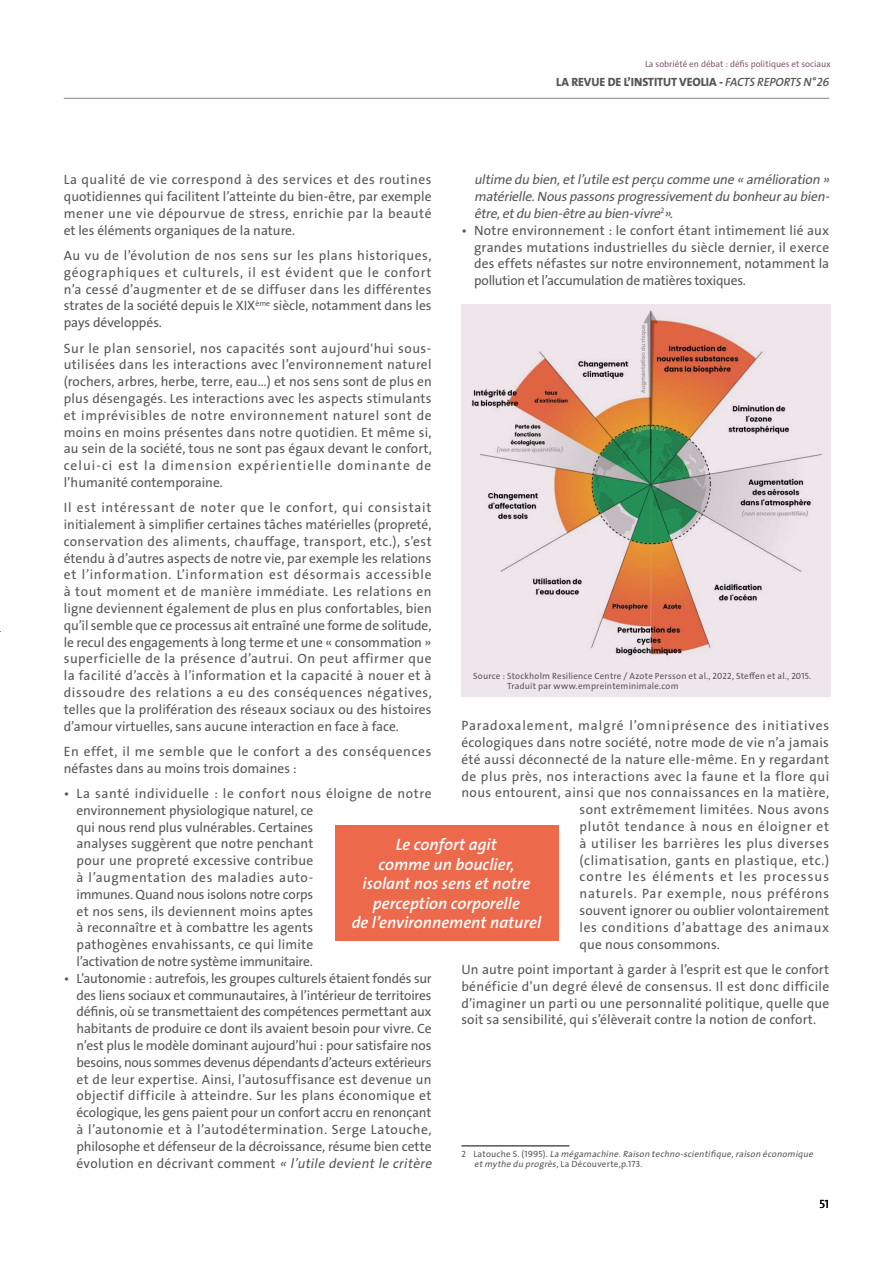
<style>
.page{position:relative;width:893px;height:1263px;background:#fff}
.page>*{position:absolute;margin:0;border:0;box-sizing:border-box;transform-origin:0 0}
.t1{font:16.5px/19.5px "The Sans Veolia W6 Se Bld It";color:#fff;text-align:center}
.t2{font:13.5px/16.8px "The Sans Veolia W5 Pla";letter-spacing:.01em;color:#575756;text-align:justify}
.t3{font:13.5px/16.8px "The Sans Veolia W5 Pla";letter-spacing:-.01em;color:#575756}
.t4{font:italic 13.5px/16.8px "The Sans Veolia W5 Pla";color:#575756;text-align:justify}
.t5{font:13.5px/16.8px "The Sans Veolia W5 Pla";letter-spacing:.03em;color:#575756}
.t6{font:13.5px "The Sans Veolia W5 Pla";letter-spacing:.045em;color:#575756}
.t7{font:13.5px "The Sans Veolia W5 Pla";letter-spacing:.055em;color:#575756}
.t8{font:13.5px "The Sans Veolia W5 Pla";letter-spacing:.065em;color:#575756}
.t9{font:13.5px "The Sans Veolia W5 Pla";letter-spacing:.04em;color:#575756}
.t10{font:13.5px "The Sans Veolia W5 Pla";letter-spacing:.035em;color:#575756}
.t11{font:13.5px "The Sans Veolia W5 Pla";letter-spacing:.05em;color:#575756}
.t12{font:13.5px "The Sans Veolia W5 Pla";letter-spacing:.08em;color:#575756}
.t13{font:12px "The Sans Veolia W8 Ex Bld";letter-spacing:-.005em;color:#575756}
.t14{font:12px "The Sans Veolia W5 Pla";color:#000}
.t15{font:italic 9px/10.5px "The Sans Veolia W5 Pla";color:#575756}
.t16{font:9px/10.5px "The Sans Veolia W5 Pla";letter-spacing:.02em;color:#575756}
.t17{font:9px "The Sans Veolia W5 Pla";color:#845b71}
.s1{font-family:"The Sans Veolia W6 Se Bld It"}
.s2{font-style:normal}
.s3{font-style:italic}
</style>
<div class="page">
<div style="left:461px;top:304px;width:370px;height:392px;background:#efe6eb"></div>
<img style="left:471px;top:310px;width:351px;height:346px">
<hr style="left:461px;top:1145px;width:108px;height:1px;background:#000">
<div style="left:335px;top:825px;width:223px;height:116px;background:#ed694b"></div>
<hr style="left:64px;top:98px;width:765px;height:1px;background:#878787">
<p class="t17" style="left:645px;top:58px;width:187px">La sobriété en débat : défis politiques et sociaux</p>
<p class="t13" style="left:556px;top:74px;width:274px">LA REVUE DE L’INSTITUT VEOLIA - <span class="s1">FACTS REPORTS N°26</span></p>
<p class="t4" style="left:474px;top:171px;width:360px">ultime du bien,etl’utile estperçu comme une « amélioration » matérielle.Nouspassonsprogressivementdu bonheurau bien&shy;être,etdu bien-être au bien-vivre<sup>2</sup> »<span class="s2">.</span></p>
<p class="t2" style="left:474px;top:222px;width:357px;text-indent:-13px">• Notre environnement : le confort étant intimement lié aux grandes mutations industrielles du siècle dernier, il exerce des effets néfastes sur notre environnement, notamment la pollution et l’accumulation de matières toxiques.</p>
<p class="t2" style="left:64px;top:171px;width:369px">La qualité de vie correspond à des services et des routines quotidiennes qui facilitent l’atteinte du bien-être, par exemple mener une vie dépourvue de stress, enrichie par la beauté et les éléments organiques de la nature.</p>
<p class="t2" style="left:64px;top:247px;width:369px">Au vu de l’évolution de nos sens sur les plans historiques, géographiques et culturels, il est évident que le confort n’a cessé d’augmenter et de se diffuser dans les différentes strates de la société depuis le XIX<sup>ème</sup> siècle, notamment dans les pays développés.</p>
<p class="t2" style="left:64px;top:340px;width:370px">Sur le plan sensoriel, nos capacités sont aujourd'hui sous&shy;utilisées dans les interactions avec l’environnement naturel (rochers, arbres, herbe, terre, eau...) et nos sens sont de plus en plus désengagés. Les interactions avec les aspects stimulants et imprévisibles de notre environnement naturel sont de moins en moins présentes dans notre quotidien. Et même si, au sein de la société, tous ne sont pas égaux devant le confort, celui-ci est la dimension expérientielle dominante de l’humanité contemporaine.</p>
<p class="t2" style="left:64px;top:499px;width:370px">Il est intéressant de noter que le confort, qui consistait initialement à simplifier certaines tâches matérielles (propreté, conservation des aliments, chauffage, transport, etc.), s’est étendu à d’autres aspects de notre vie, par exemple les relations et l’information. L’information est désormais accessible à tout moment et de manière immédiate. Les relations en ligne deviennent également de plus en plus confortables, bien qu’il semble que ce processus ait entraîné une forme de solitude, le recul des engagements à long terme et une « consommation » superficielle de la présence d’autrui. On peut affirmer que la facilité d’accès à l’information et la capacité à nouer et à dissoudre des relations a eu des conséquences négatives, telles que la prolifération des réseaux sociaux ou des histoires d’amour virtuelles, sans aucune interaction en face à face.</p>
<p class="t5" style="left:64px;top:743px;width:369px">En effet, il me semble que le confort a des conséquences néfastes dans au moins trois domaines :</p>
<p class="t2" style="left:77px;top:785px;width:357px;text-align:left;text-indent:-13px">• La santé individuelle : le confort nous éloigne de notre environnement physiologique naturel, ce<br>qui nous rend plus vulnérables. Certaines<br>analyses suggèrent que notre penchant<br>pour une propreté excessive contribue<br>à l’augmentation des maladies auto-<br>immunes. Quand nous isolons notre corps<br>et nos sens, ils deviennent moins aptes<br>à reconnaître et à combattre les agents<br>pathogènes envahissants, ce qui limite<br>l’activation de notre système immunitaire.</p>
<p class="t3" style="left:77px;top:970px;width:360px;text-indent:-13px">• L’autonomie : autrefois, les groupes culturels étaient fondés sur des liens sociaux et communautaires, à l’intérieur de territoires définis, où se transmettaient des compétences permettant aux habitants de produire ce dont ils avaient besoin pour vivre. Ce n’est plus le modèle dominant aujourd’hui : pour satisfaire nos besoins, nous sommes devenus dépendants d’acteurs extérieurs et de leur expertise. Ainsi, l’autosuffisance est devenue un objectif difficile à atteindre. Sur les plans économique et écologique, les gens paient pour un confort accru en renonçant à l’autonomie et à l’autodétermination. Serge Latouche, philosophe et défenseur de la décroissance, résume bien cette évolution en décrivant comment <span class="s3">« l’utile devientle critère</span></p>
<p class="t16" style="left:507px;top:670px;width:306px;text-indent:-34px">Source : Stockholm Resilience Centre / Azote Persson et al., 2022, Steffen et al., 2015.<br>Traduit par www.empreinteminimale.com</p>
<p class="t8" style="left:461px;top:717px;width:369px">Paradoxalement, malgré l’omniprésence des initiatives</p>
<p class="t2" style="left:461px;top:734px;width:369px">écologiques dans notre société, notre mode de vie n’a jamais</p>
<p class="t2" style="left:461px;top:751px;width:369px">été aussi déconnecté de la nature elle-même. En y regardant</p>
<p class="t6" style="left:461px;top:767px;width:369px">de plus près, nos interactions avec la faune et la flore qui</p>
<p class="t5" style="left:461px;top:784px;width:369px">nous entourent, ainsi que nos connaissances en la matière,</p>
<p class="t10" style="left:580px;top:801px;width:251px">sont extrêmement limitées. Nous avons</p>
<p class="t7" style="left:580px;top:818px;width:251px">plutôt tendance à nous en éloigner et</p>
<p class="t6" style="left:580px;top:834px;width:251px">à utiliser les barrières les plus diverses</p>
<p class="t9" style="left:580px;top:851px;width:251px">(climatisation, gants en plastique, etc.)</p>
<p class="t12" style="left:580px;top:868px;width:251px">contre les éléments et les processus</p>
<p class="t7" style="left:580px;top:885px;width:251px">naturels. Par exemple, nous préférons</p>
<p class="t2" style="left:580px;top:902px;width:251px">souvent ignorer ou oublier volontairement</p>
<p class="t11" style="left:580px;top:918px;width:251px">les conditions d’abattage des animaux</p>
<p class="t2" style="left:580px;top:936px;width:142px">que nous consommons.</p>
<p class="t2" style="left:461px;top:961px;width:369px">Un autre point important à garder à l’esprit est que le confort bénéficie d’un degré élevé de consensus. Il est donc difficile d’imaginer un parti ou une personnalité politique, quelle que soit sa sensibilité, qui s’élèverait contre la notion de confort.</p>
<p class="t1" style="left:352px;top:835px;width:191px">Le confort agit<br>comme un bouclier,<br>isolant nos sens et notre perception corporelle<br>de l’environnement naturel</p>
<p class="t15" style="left:474px;top:1148px;width:342px;text-indent:-13px"><span class="s2">2 L a t o u c h e S . (1 9 9 5) .</span> La mégamachine.Raison techno-scientifique,raison économique etmythe du progrès<span class="s2">, La Découverte,p.173.</span></p>
<p class="t14" style="left:819px;top:1196px;width:11px">51</p>
</div>
